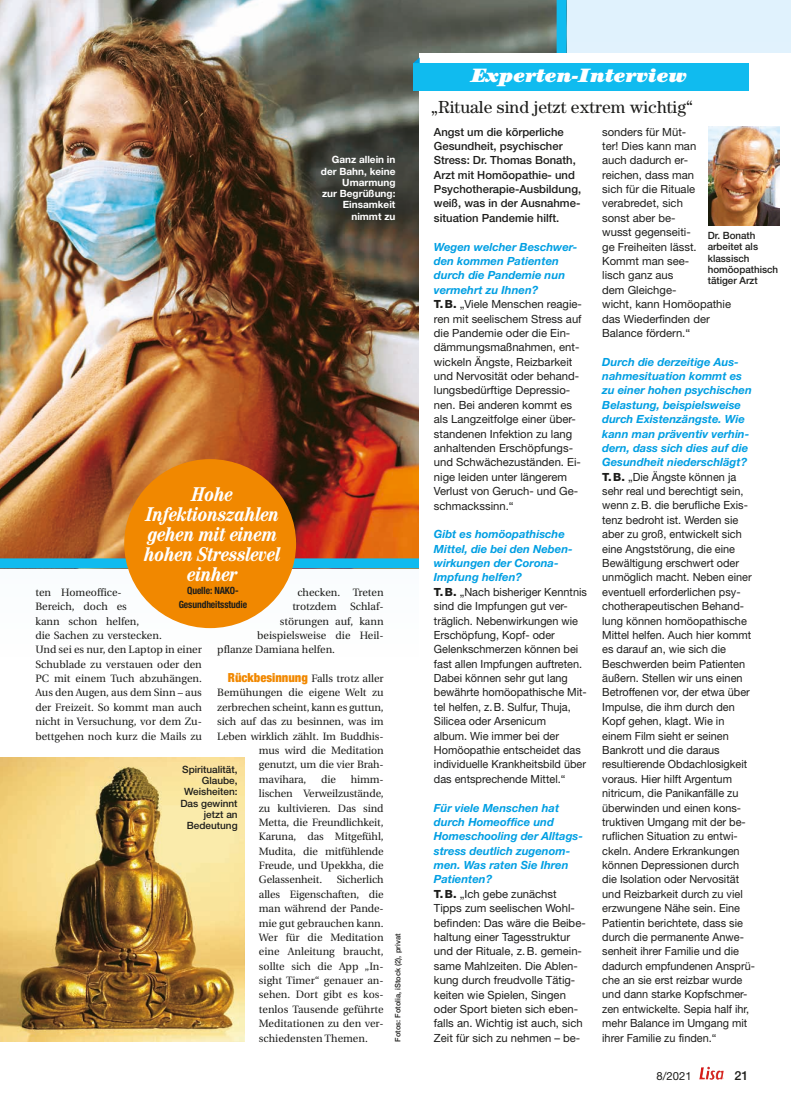
<style>
.page{position:relative;width:791px;height:1099px;background:#fff}
.page>*{position:absolute;margin:0;border:0;box-sizing:border-box;transform-origin:0 0}
.t1{font:italic 700 condensed 20px/20px "Century LT";letter-spacing:-.01em;color:#fff;text-align:center}
.t2{font:italic 900 19.38px "Century LT";color:#fff}
.t3{font:17.5px "Century LT";color:#1d1d1b}
.t4{font:500 12.5px "Helvetica Neue LT";color:#1d1d1b}
.t5{font:11.25px/14.4px "Helvetica Neue LT";color:#1d1d1b}
.t6{font:500 11.25px/14.4px "Helvetica Neue LT";color:#1d1d1b}
.t7{font:10.62px/14.4px "Utopia";color:#1d1d1b}
.t8{font:500 10px/11.2px "Helvetica Neue LT";color:#1d1d1b}
.t9{font:700 10px/11.2px "Helvetica Neue LT";color:#fff;text-align:right}
.t10{font:700 condensed 10px/13.8px "Helvetica Neue LT";letter-spacing:-.01em;color:#1d1d1b;text-align:center;scale:.95 1}
.t11{font:500 7.5px "Helvetica Neue LT";color:#1d1d1b}
.s1{font-family:"Helvetica Neue LT";font-weight:900;font-stretch:condensed;font-size:12.5px;color:#f18800}
.s2{font-weight:700;font-style:italic;color:#009fe3}
.s3{font-weight:800}
</style>
<div class="page">
<svg style="left:129px;top:0;width:661px;height:629px;fill:#e1f2fd"></svg>
<img style="left:0;top:0;width:571px;height:573px">
<div style="left:419px;top:53px;width:371px;height:988px;background:#fff"></div>
<div style="left:124px;top:459px;width:172px;height:169px;background:#f18800;border-radius:50%"></div>
<div style="left:413px;top:63px;width:335px;height:27px;background:#10bbef"></div>
<svg style="left:413px;top:57px;width:6px;height:6px"></svg>
<img style="left:708px;top:126px;width:71px;height:100px">
<img style="left:0;top:758px;width:244px;height:283px">
<img style="left:699px;top:1066px;width:24px;height:13px">
<p class="t9" style="left:321px;top:154px;width:76px">Ganz allein in der Bahn, keine<br>Umarmung<br>zur Begrüßung:<br>Einsamkeit nimmt zu</p>
<h1 class="t1" style="left:145px;top:483px;width:138px">Hohe<br>Infektionszahlen gehen mit einem hohen Stresslevel einher</h1>
<p class="t10" style="left:179px;top:583px;width:73px">Quelle: NAKO-<br>Gesundheitsstudie</p>
<p class="t7" style="left:35px;top:585px;width:168px">ten Homeoffice-<br>Bereich, doch es<br>kann schon helfen,<br>die Sachen zu verstecken.<br>Und sei es nur, den Laptop in einer<br>Schublade zu verstauen oder den<br>PC mit einem Tuch abzuhängen.<br>Aus den Augen, aus dem Sinn – aus der Freizeit. So kommt man auch nicht in Versuchung, vor dem Zu&shy;bettgehen noch kurz die Mails zu</p>
<p class="t7" style="left:292px;top:585px;width:93px;text-indent:5px">checken. Treten trotzdem</p>
<p class="t7" style="left:350px;top:599px;width:35px">Schlaf-</p>
<p class="t7" style="left:280px;top:614px;width:105px">störungen auf, kann</p>
<p class="t7" style="left:257px;top:628px;width:128px">beispielsweise die Heil-</p>
<p class="t7" style="left:217px;top:642px;width:119px">pflanze Damiana helfen.</p>
<p class="t7" style="left:228px;top:671px;width:157px"><span class="s1">Rückbesinnung</span> Falls trotz aller</p>
<p class="t7" style="left:217px;top:685px;width:168px">Bemühungen die eigene Welt zu</p>
<p class="t7" style="left:217px;top:700px;width:168px">zerbrechen scheint, kann es guttun,</p>
<p class="t7" style="left:217px;top:714px;width:168px">sich auf das zu besinnen, was im</p>
<p class="t7" style="left:217px;top:729px;width:168px">Leben wirklich zählt. Im Buddhis-</p>
<p class="t7" style="left:259px;top:743px;width:126px">mus wird die Meditation</p>
<p class="t7" style="left:259px;top:757px;width:126px">genutzt, um die vier Brah-</p>
<p class="t7" style="left:259px;top:772px;width:49px">mavihara,</p>
<p class="t7" style="left:321px;top:772px;width:16px">die</p>
<p class="t8" style="left:180px;top:763px;width:59px;text-align:right">Spiritualität,<br>Glaube,<br>Weisheiten:<br>Das gewinnt jetzt an<br>Bedeutung</p>
<p class="t7" style="left:259px;top:772px;width:126px;text-indent:92px">himm&shy;lischen Verweilzustände, zu kultivieren. Das sind<br>Metta, die Freundlichkeit,<br>Karuna, das Mitgefühl,<br>Mudita, die mitfühlende<br>Freude, und Upekkha, die<br>Gelassenheit.</p>
<p class="t7" style="left:259px;top:872px;width:126px;text-align:justify;text-indent:78px">Sicherlich alles Eigenschaften, die man während der Pande&shy;mie gut gebrauchen kann.<br>Wer für die Meditation eine Anleitung braucht, sollte sich die App „In&shy;sight Timer“ genauer an&shy;sehen. Dort gibt es kos&shy;tenlos Tausende geführte Meditationen zu den ver&shy;schiedensten Themen.</p>
<p class="t11" style="left:393px;top:1041px;width:109px;rotate:-90deg">Fotos: Fotolia, iStock (2), privat</p>
<h2 class="t2" style="left:471px;top:64px;width:217px">Experten-Interview</h2>
<h3 class="t3" style="left:431px;top:97px;width:263px">„Rituale sind jetzt extrem wichtig“</h3>
<p class="t6" style="left:433px;top:124px;width:149px">Angst um die körperliche<br>Gesundheit, psychischer<br>Stress: Dr. Thomas Bonath,<br>Arzt mit Homöopathie- und<br>Psychotherapie-Ausbildung, weiß, was in der Ausnahme&shy;situation Pandemie hilft.</p>
<p class="t5" style="left:433px;top:239px;width:149px"><span class="s2">Wegen welcher Beschwer&shy;den kommen Patienten durch die Pandemie nun vermehrt zu Ihnen?<br></span><span class="s3">T.B.</span> „Viele Menschen reagie&shy;ren mit seelischem Stress auf die Pandemie oder die Ein&shy;dämmungsmaßnahmen, ent&shy;wickeln Ängste, Reizbarkeit und Nervosität oder behand&shy;lungsbedürftige Depressio&shy;nen. Bei anderen kommt es als Langzeitfolge einer über&shy;standenen Infektion zu lang anhaltenden Erschöpfungs&shy;und Schwächezuständen. Ei&shy;nige leiden unter längerem<br>Verlust von Geruch- und Ge&shy;schmackssinn.“</p>
<p class="t5" style="left:433px;top:527px;width:154px"><span class="s2">Gibt es homöopathische<br>Mittel, die bei den Neben&shy;wirkungen der Corona-<br>Impfung helfen?<br></span><span class="s3">T.B.</span> „Nach bisheriger Kenntnis sind die Impfungen gut ver&shy;träglich. Nebenwirkungen wie<br>Erschöpfung, Kopf- oder<br>Gelenkschmerzen können bei fast allen Impfungen auftreten.<br>Dabei können sehr gut lang bewährte homöopathische Mit&shy;tel helfen, z.B. Sulfur, Thuja,<br>Silicea oder Arsenicum<br>album. Wie immer bei der<br>Homöopathie entscheidet das individuelle Krankheitsbild über das entsprechende Mittel.“</p>
<p class="t5" style="left:433px;top:800px;width:153px"><span class="s2">Für viele Menschen hat durch Homeoffice und<br>Homeschooling der Alltags&shy;stress deutlich zugenom&shy;men. Was raten Sie Ihren<br>Patienten?<br></span><span class="s3">T.B.</span> „Ich gebe zunächst<br>Tipps zum seelischen Wohl&shy;befinden: Das wäre die Beibe&shy;haltung einer Tagesstruktur und der Rituale, z.B. gemein&shy;same Mahlzeiten. Die Ablen&shy;kung durch freudvolle Tätig&shy;keiten wie Spielen, Singen oder Sport bieten sich eben&shy;falls an. Wichtig ist auch, sich<br>Zeit für sich zu nehmen – be-</p>
<p class="t5" style="left:602px;top:124px;width:130px">sonders für Müt-<br>ter! Dies kann man<br>auch dadurch er-<br>reichen, dass man<br>sich für die Rituale verabredet, sich<br>sonst aber be-<br>wusst gegenseiti-<br>ge Freiheiten lässt.<br>Kommt man see-<br>lisch ganz aus<br>dem Gleichge-<br>wicht, kann Homöopathie das Wiederfinden der<br>Balance fördern.“</p>
<p class="t5" style="left:602px;top:354px;width:154px"><span class="s2">Durch die derzeitige Aus&shy;nahmesituation kommt es zu einer hohen psychischen<br>Belastung, beispielsweise durch Existenzängste. Wie kann man präventiv verhin&shy;dern, dass sich dies auf die<br>Gesundheit niederschlägt?<br></span><span class="s3">T.B.</span> „Die Ängste können ja sehr real und berechtigt sein, wenn z.B. die berufliche Exis&shy;tenz bedroht ist. Werden sie aber zu groß, entwickelt sich eine Angststörung, die eine<br>Bewältigung erschwert oder unmöglich macht. Neben einer eventuell erforderlichen psy&shy;chotherapeutischen Behand&shy;lung können homöopathische<br>Mittel helfen. Auch hier kommt es darauf an, wie sich die<br>Beschwerden beim Patienten äußern. Stellen wir uns einen<br>Betroffenen vor, der etwa über<br>Impulse, die ihm durch den<br>Kopf gehen, klagt. Wie in einem Film sieht er seinen<br>Bankrott und die daraus resultierende Obdachlosigkeit voraus. Hier hilft Argentum nitricum, die Panikanfälle zu überwinden und einen kons&shy;truktiven Umgang mit der be&shy;ruflichen Situation zu entwi&shy;ckeln. Andere Erkrankungen können Depressionen durch die Isolation oder Nervosität und Reizbarkeit durch zu viel erzwungene Nähe sein. Eine<br>Patientin berichtete, dass sie durch die permanente Anwe&shy;senheit ihrer Familie und die dadurch empfundenen Ansprü&shy;che an sie erst reizbar wurde und dann starke Kopfschmer&shy;zen entwickelte. Sepia half ihr, mehr Balance im Umgang mit ihrer Familie zu finden.“</p>
<p class="t8" style="left:707px;top:230px;width:72px">Dr. Bonath arbeitet als klassisch homöopathisch tätiger Arzt</p>
<p class="t5" style="left:656px;top:1068px;width:37px">8/2021</p>
<p class="t4" style="left:734px;top:1067px;width:15px">21</p>
</div>
